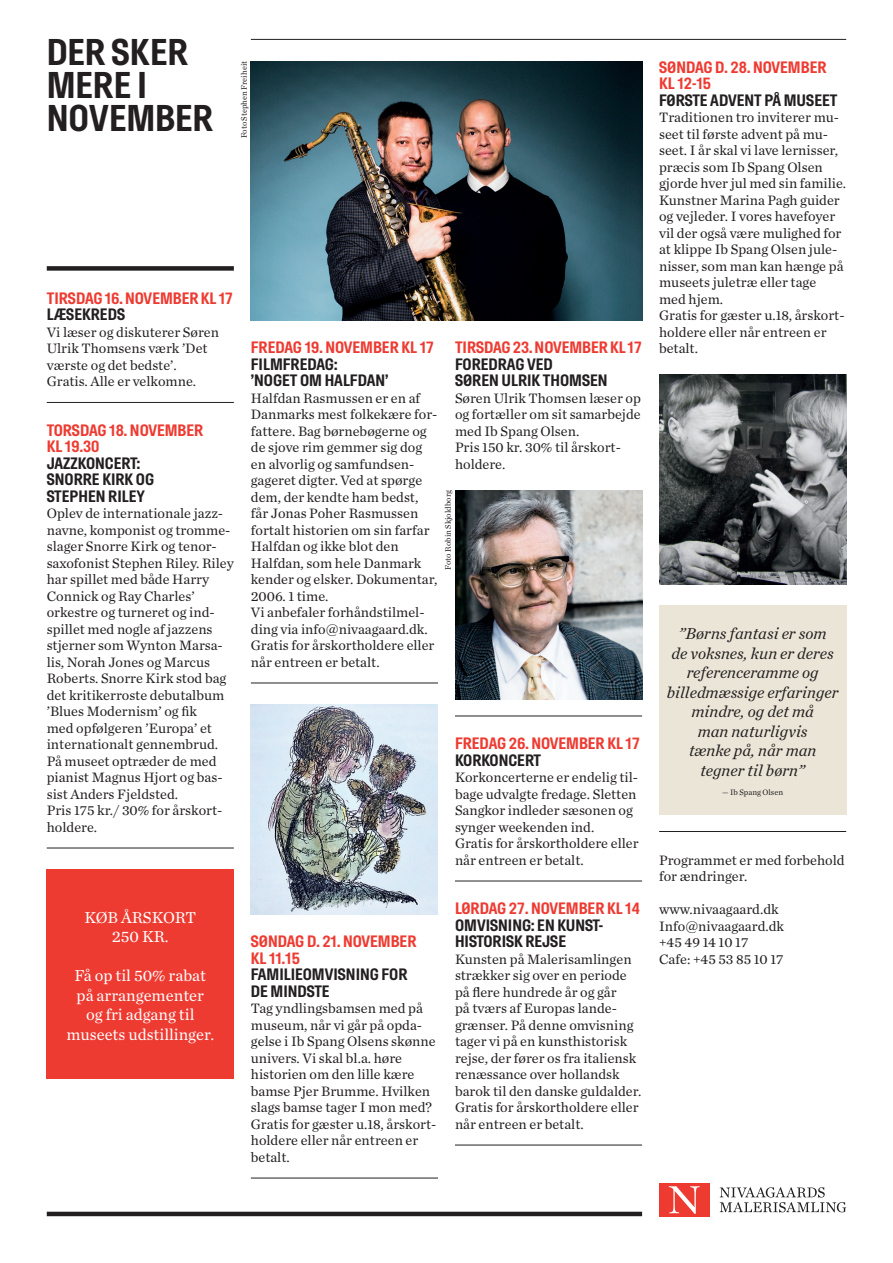
<style>
.page{position:relative;width:893px;height:1263px;background:#fff}
.page>*{position:absolute;margin:0;border:0;box-sizing:border-box;transform-origin:0 0}
.t1{font:700 37.2px/33px "Hill";color:#231f20}
.t2{font:700 16.5px/16.5px "Hill";color:#231f20}
.t3{font:700 16.5px/16.5px "Hill";color:#ee3b32}
.t4{font:italic 16.5px/19.5px "Chronicle Text G1";color:#231f20;text-align:center}
.t5{font:16.5px/19.5px "Chronicle Text G1";color:#fff;text-align:center}
.t6{font:14.25px/16.5px "Chronicle Text G1";color:#231f20}
.t7{font:8.25px "Chronicle Text G1";color:#231f20}
</style>
<div class="page">
<div style="left:659px;top:1183px;width:51px;height:33px;background:#ee3b32"></div>
<svg style="left:669px;top:1186px;width:31px;height:28px"></svg>
<svg style="left:720px;top:1187px;width:126px;height:25px"></svg>
<hr style="left:251px;top:683px;width:187px;height:1px;background:#231f20">
<hr style="left:251px;top:1178px;width:187px;height:1px;background:#231f20">
<hr style="left:455px;top:716px;width:187px;height:1px;background:#231f20">
<hr style="left:455px;top:881px;width:187px;height:1px;background:#231f20">
<hr style="left:455px;top:1145px;width:187px;height:1px;background:#231f20">
<hr style="left:659px;top:831px;width:187px;height:1px;background:#231f20">
<hr style="left:47px;top:1212px;width:595px;height:4px;background:#231f20">
<div style="left:47px;top:266px;width:187px;height:5px;background:#231f20"></div>
<div style="left:659px;top:606px;width:187px;height:209px;background:#eae5d7"></div>
<hr style="left:251px;top:39px;width:595px;height:1px;background:#231f20">
<img style="left:251px;top:705px;width:187px;height:209px">
<img style="left:659px;top:375px;width:187px;height:209px">
<img style="left:251px;top:61px;width:391px;height:259px">
<img style="left:455px;top:490px;width:187px;height:210px">
<hr style="left:47px;top:402px;width:187px;height:1px;background:#231f20">
<hr style="left:47px;top:848px;width:187px;height:1px;background:#231f20">
<div style="left:47px;top:870px;width:187px;height:209px;background:#ee3b32"></div>
<h1 class="t1" style="left:47px;top:36px;width:168px">DER SKER<br>MERE I<br>NOVEMBER</h1>
<p class="t7" style="left:238px;top:138px;width:79px;rotate:-90deg">Foto Stephen Freiheit</p>
<p class="t3" style="left:47px;top:290px;width:188px">TIRSDAG 16. NOVEMBER KL 17</p>
<p class="t2" style="left:47px;top:306px;width:80px">LÆSEKREDS</p>
<p class="t6" style="left:47px;top:323px;width:174px">Vi læser og diskuterer Søren<br>Ulrik Thomsens værk ’Det værste og det bedste’.<br>Gratis. Alle er velkomne.</p>
<p class="t3" style="left:47px;top:422px;width:158px">TORSDAG 18. NOVEMBER<br>KL 19.30</p>
<p class="t2" style="left:47px;top:455px;width:109px">JAZZKONCERT:<br>SNORRE KIRK OG<br>STEPHEN RILEY</p>
<p class="t6" style="left:47px;top:504px;width:189px">Oplev de internationale jazz&shy;navne, komponist og tromme&shy;slager Snorre Kirk og tenor&shy;saxofonist Stephen Riley. Riley har spillet med både Harry<br>Connick og Ray Charles’ orkestre og turneret og ind&shy;spillet med nogle af jazzens stjerner som Wynton Marsa&shy;lis, Norah Jones og Marcus<br>Roberts. Snorre Kirk stod bag det kritikerroste debutalbum ’Blues Modernism’ og fik<br>med opfølgeren ’Europa’ et internationalt gennembrud.<br>På museet optræder de med pianist Magnus Hjort og bas&shy;sist Anders Fjeldsted.<br>Pris 175 kr./ 30% for årskort&shy;holdere.</p>
<p class="t5" style="left:84px;top:906px;width:113px">KØB ÅRSKORT<br>250 KR.</p>
<p class="t5" style="left:66px;top:965px;width:149px">Få op til 50% rabat på arrangementer og fri adgang til museets udstillinger.</p>
<p class="t3" style="left:251px;top:339px;width:185px">FREDAG 19. NOVEMBER KL 17</p>
<p class="t2" style="left:251px;top:356px;width:139px">FILMFREDAG:<br>’NOGET OM HALFDAN’</p>
<p class="t6" style="left:251px;top:389px;width:188px">Halfdan Rasmussen er en af<br>Danmarks mest folkekære for&shy;fattere. Bag børnebøgerne og de sjove rim gemmer sig dog en alvorlig og samfundsen&shy;gageret digter. Ved at spørge dem, der kendte ham bedst, får Jonas Poher Rasmussen fortalt historien om sin farfar<br>Halfdan og ikke blot den<br>Halfdan, som hele Danmark kender og elsker. Dokumentar,<br>2006. 1 time.<br>Vi anbefaler forhåndstilmel&shy;ding via info@nivaagaard.dk.<br>Gratis for årskortholdere eller når entreen er betalt.</p>
<p class="t3" style="left:455px;top:339px;width:188px">TIRSDAG 23. NOVEMBER KL 17</p>
<p class="t2" style="left:455px;top:356px;width:154px">FOREDRAG VED<br>SØREN ULRIK THOMSEN</p>
<p class="t6" style="left:455px;top:389px;width:188px">Søren Ulrik Thomsen læser op og fortæller om sit samarbejde med Ib Spang Olsen.<br>Pris 150 kr. 30% til årskort&shy;holdere.</p>
<p class="t7" style="left:442px;top:570px;width:81px;rotate:-90deg">Foto Robin Skjoldborg</p>
<p class="t3" style="left:251px;top:933px;width:167px">SØNDAG D. 21. NOVEMBER<br>KL 11.15</p>
<p class="t2" style="left:251px;top:966px;width:158px">FAMILIEOMVISNING FOR<br>DE MINDSTE</p>
<p class="t6" style="left:251px;top:999px;width:187px">Tag yndlingsbamsen med på museum, når vi går på opda&shy;gelse i Ib Spang Olsens skønne univers. Vi skal bl.a. høre historien om den lille kære bamse Pjer Brumme. Hvilken slags bamse tager I mon med?<br>Gratis for gæster u.18, årskort&shy;holdere eller når entreen er betalt.</p>
<p class="t3" style="left:455px;top:735px;width:186px">FREDAG 26. NOVEMBER KL 17</p>
<p class="t2" style="left:455px;top:752px;width:88px">KORKONCERT</p>
<p class="t6" style="left:455px;top:768px;width:185px">Korkoncerterne er endelig til&shy;bage udvalgte fredage. Sletten<br>Sangkor indleder sæsonen og synger weekenden ind.<br>Gratis for årskortholdere eller når entreen er betalt.</p>
<p class="t3" style="left:455px;top:900px;width:186px">LØRDAG 27. NOVEMBER KL 14</p>
<p class="t2" style="left:455px;top:917px;width:149px">OMVISNING: EN KUNST-<br>HISTORISK REJSE</p>
<p class="t6" style="left:455px;top:950px;width:188px">Kunsten på Malerisamlingen strækker sig over en periode på flere hundrede år og går<br>på tværs af Europas lande&shy;grænser. På denne omvisning tager vi på en kunsthistorisk rejse, der fører os fra italiensk renæssance over hollandsk barok til den danske guldalder.<br>Gratis for årskortholdere eller når entreen er betalt.</p>
<p class="t3" style="left:659px;top:59px;width:169px">SØNDAG D. 28. NOVEMBER<br>KL 12-15</p>
<p class="t2" style="left:659px;top:92px;width:180px">FØRSTE ADVENT PÅ MUSEET</p>
<p class="t6" style="left:659px;top:108px;width:189px">Traditionen tro inviterer mu&shy;seet til første advent på mu&shy;seet. I år skal vi lave lernisser, præcis som Ib Spang Olsen gjorde hver jul med sin familie.<br>Kunstner Marina Pagh guider og vejleder. I vores havefoyer vil der også være mulighed for at klippe Ib Spang Olsen jule&shy;nisser, som man kan hænge på museets juletræ eller tage med hjem.<br>Gratis for gæster u.18, årskort&shy;holdere eller når entreen er betalt.</p>
<p class="t4" style="left:667px;top:623px;width:173px">”Børns fantasi er som<br>de voksnes, kun er deres referenceramme og billedmæssige erfaringer mindre, og det må<br>man naturligvis<br>tænke på, når man tegner til børn”</p>
<p class="t7" style="left:722px;top:786px;width:63px">— Ib Spang Olsen</p>
<p class="t6" style="left:659px;top:851px;width:187px">Programmet er med forbehold for ændringer.</p>
<p class="t6" style="left:659px;top:900px;width:126px">www.nivaagaard.dk<br>Info@nivaagaard.dk +45 49 14 10 17<br>Cafe: +45 53 85 10 17</p>
</div>
